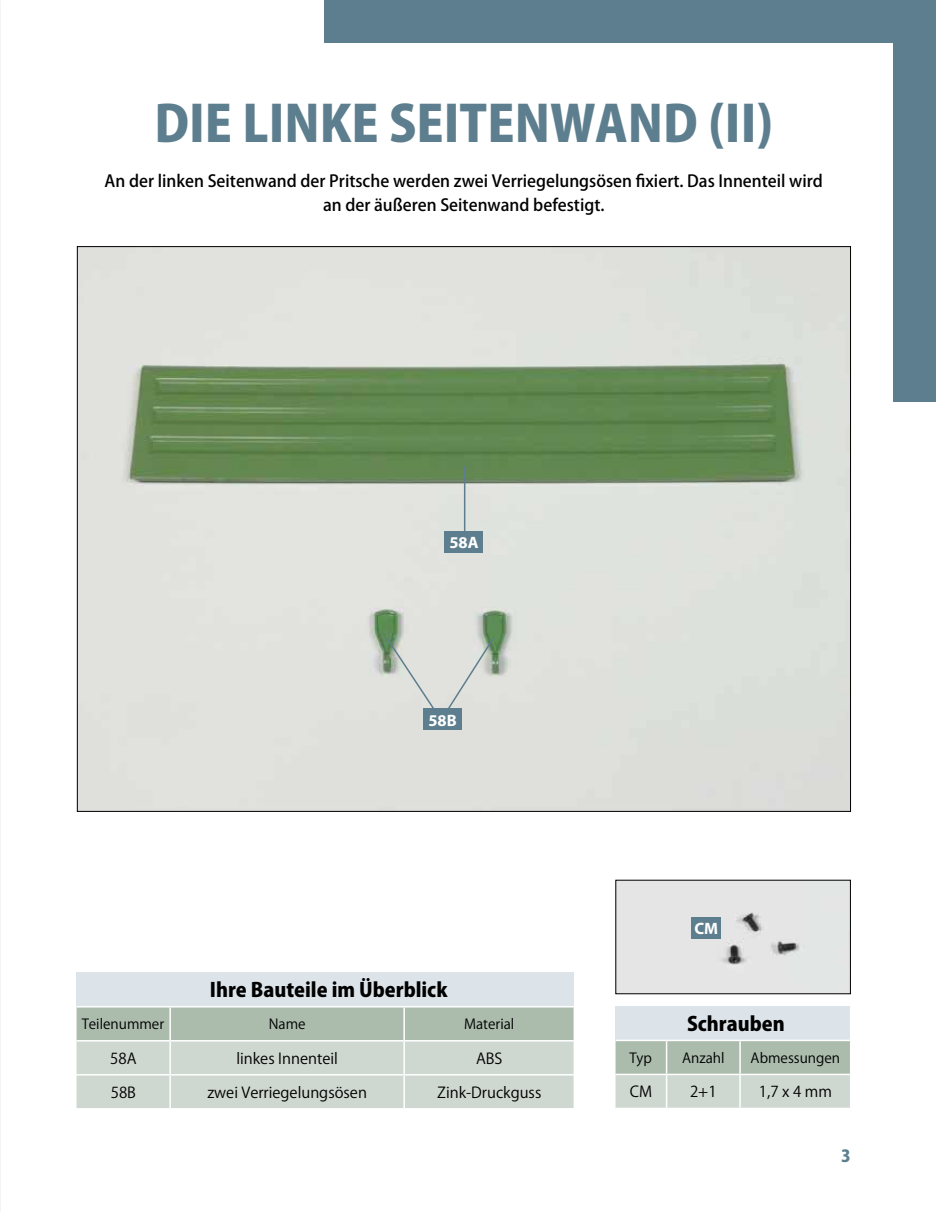
<style>
.page{position:relative;width:936px;height:1212px;background:#fff}
.page>*{position:absolute;margin:0;border:0;box-sizing:border-box;transform-origin:0 0}
.t1{font:800 49.5px "Koz Go Pro";color:#5d7e8e}
.t2{font:800 19.5px "Koz Go Pro";color:#000}
.t3{font:500 16.5px/24px "Koz Go Pro";color:#000;text-align:center}
.t4{font:700 16.5px "Myriad Pro";color:#fff}
.t5{font:800 16.5px "Koz Go Pro";color:#5d7e8e}
.t6{font:15px "Koz Go Pro";color:#000}
.t7{font:13.8px "Koz Go Pro";color:#000}
</style>
<div class="page">
<img style="left:79px;top:248px;width:769px;height:562px">
<div style="left:617px;top:882px;width:231px;height:110px;background:#e5e5e5"></div>
<div style="left:77px;top:973px;width:497px;height:34px;background:#dce4ea"></div>
<svg style="left:77px;top:1007px;width:496px;height:101px;background:#c3cfc5"></svg>
<hr style="left:169px;top:1007px;width:2px;height:33px;background:#fff">
<hr style="left:403px;top:1007px;width:2px;height:33px;background:#fff">
<hr style="left:77px;top:1040px;width:93px;height:1px;background:#fff">
<hr style="left:170px;top:1040px;width:234px;height:1px;background:#fff">
<hr style="left:169px;top:1041px;width:2px;height:33px;background:#fff">
<hr style="left:404px;top:1040px;width:171px;height:1px;background:#fff">
<hr style="left:403px;top:1041px;width:2px;height:33px;background:#fff">
<hr style="left:77px;top:1074px;width:93px;height:1px;background:#fff">
<hr style="left:170px;top:1074px;width:234px;height:1px;background:#fff">
<hr style="left:169px;top:1075px;width:2px;height:33px;background:#fff">
<hr style="left:404px;top:1074px;width:171px;height:1px;background:#fff">
<hr style="left:403px;top:1075px;width:2px;height:33px;background:#fff">
<hr style="left:77px;top:1006px;width:93px;height:1px;background:#fff">
<hr style="left:170px;top:1006px;width:234px;height:1px;background:#fff">
<hr style="left:404px;top:1006px;width:171px;height:1px;background:#fff">
<div style="left:615px;top:1006px;width:235px;height:34px;background:#dce4ea"></div>
<svg style="left:615px;top:1041px;width:234px;height:67px;background:#becbbf"></svg>
<hr style="left:665px;top:1041px;width:2px;height:33px;background:#fff">
<hr style="left:739px;top:1041px;width:1px;height:33px;background:#fff">
<hr style="left:615px;top:1074px;width:51px;height:1px;background:#fff">
<hr style="left:666px;top:1074px;width:74px;height:1px;background:#fff">
<hr style="left:665px;top:1075px;width:2px;height:33px;background:#fff">
<hr style="left:740px;top:1074px;width:111px;height:1px;background:#fff">
<hr style="left:739px;top:1075px;width:1px;height:33px;background:#fff">
<hr style="left:849px;top:1006px;width:2px;height:34px;background:#fff">
<hr style="left:464px;top:466px;width:1px;height:66px;background:#5d7e8e">
<div style="left:445px;top:531px;width:38px;height:22px;background:#5d7e8e"></div>
<div style="left:691px;top:917px;width:30px;height:21px;background:#5d7e8e"></div>
<svg style="left:445px;top:635px;width:51px;height:77px;background:#d2d6d0"></svg>
<div style="left:423px;top:709px;width:39px;height:21px;background:#5d7e8e"></div>
<svg style="left:384px;top:636px;width:53px;height:78px;background:#ced4cd"></svg>
<hr style="left:0;top:161px;width:1px;height:1051px;background:#f3f5f3">
<div style="left:893px;top:0;width:42px;height:401px;background:#5d7e8e"></div>
<div style="left:325px;top:0;width:610px;height:43px;background:#5d7e8e"></div>
<h1 class="t1" style="left:154px;top:91px;width:620px">DIE LINKE SEITENWAND (II)</h1>
<p class="t3" style="left:104px;top:170px;width:720px">An der linken Seitenwand der Pritsche werden zwei Verriegelungsösen fixiert. Das Innenteil wird an der äußeren Seitenwand befestigt.</p>
<p class="t4" style="left:449px;top:532px;width:31px">58A</p>
<p class="t4" style="left:428px;top:709px;width:30px">58B</p>
<p class="t2" style="left:210px;top:977px;width:239px">Ihre Bauteile im Überblick</p>
<p class="t7" style="left:82px;top:1015px;width:84px">Teilenummer</p>
<p class="t7" style="left:269px;top:1015px;width:38px">Name</p>
<p class="t7" style="left:464px;top:1015px;width:52px">Material</p>
<p class="t6" style="left:110px;top:1048px;width:28px">58A</p>
<p class="t6" style="left:236px;top:1048px;width:103px">linkes Innenteil</p>
<p class="t6" style="left:476px;top:1048px;width:28px">ABS</p>
<p class="t6" style="left:111px;top:1082px;width:27px">58B</p>
<p class="t6" style="left:207px;top:1082px;width:161px">zwei Verriegelungsösen</p>
<p class="t6" style="left:437px;top:1082px;width:106px">Zink-Druckguss</p>
<p class="t4" style="left:694px;top:917px;width:25px">CM</p>
<p class="t2" style="left:687px;top:1011px;width:99px">Schrauben</p>
<p class="t7" style="left:629px;top:1049px;width:24px">Typ</p>
<p class="t7" style="left:682px;top:1049px;width:44px">Anzahl</p>
<p class="t7" style="left:750px;top:1049px;width:91px">Abmessungen</p>
<p class="t6" style="left:630px;top:1082px;width:24px">CM</p>
<p class="t6" style="left:690px;top:1082px;width:28px">2+1</p>
<p class="t6" style="left:758px;top:1082px;width:75px">1,7 x 4 mm</p>
<p class="t5" style="left:841px;top:1145px;width:11px">3</p>
</div>
